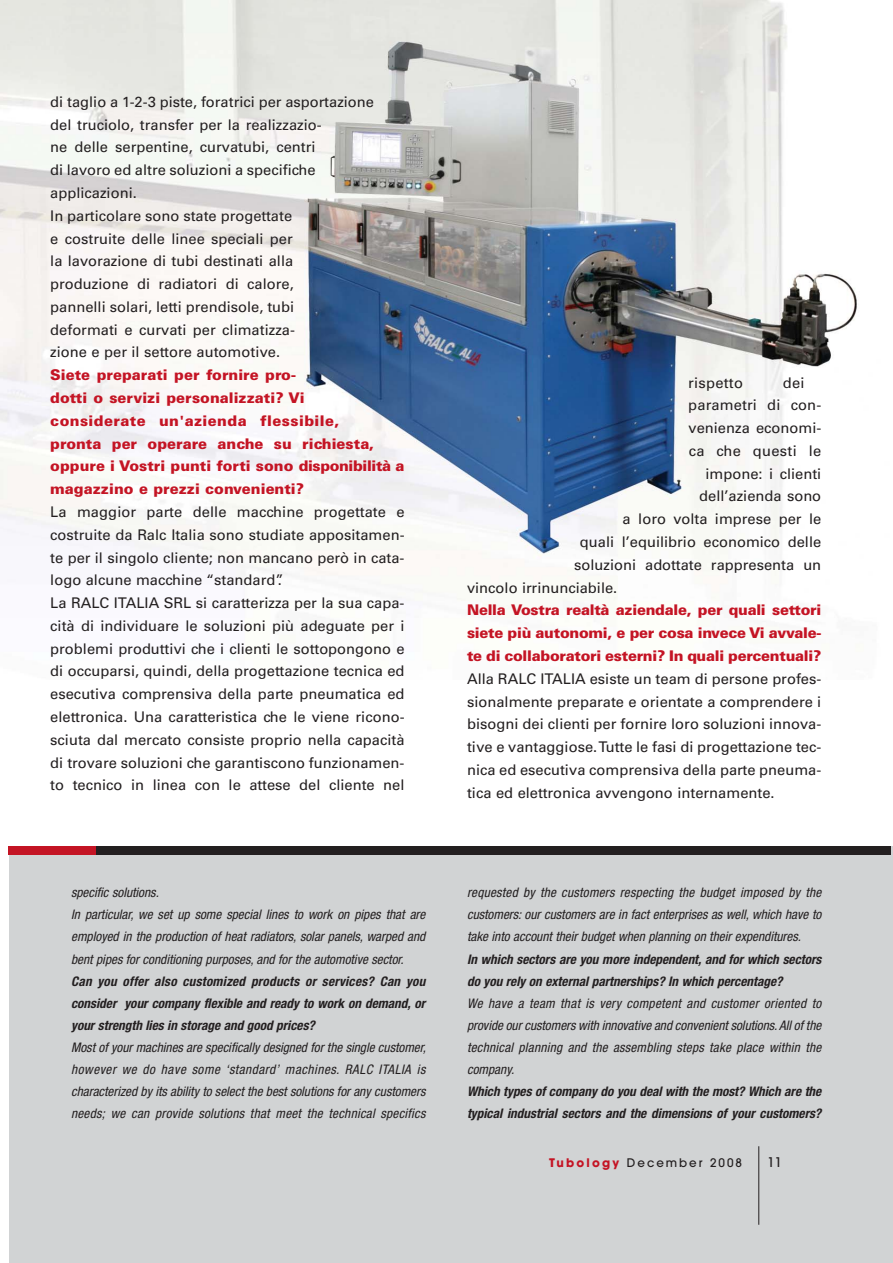
<style>
.page{position:relative;width:893px;height:1263px;background:#fff}
.page>*{position:absolute;margin:0;border:0;box-sizing:border-box;transform-origin:0 0}
.t1{font:14.7px/22.8px "Univers";color:#231f20}
.t2{font:900 14.7px/22.8px "Univers";color:#c41424;text-align:justify}
.t3{font:14.7px "Univers";letter-spacing:.02em;color:#231f20}
.t4{font:italic condensed 13.2px/22px "Helvetica Neue";color:#231f20;text-align:justify}
.t5{font:italic 700 condensed 13.2px/22px "Helvetica Neue";color:#231f20}
.t6{font:500 13.2px "Avant Garde";color:#231f20}
.t7{font:500 11.7px "Avant Garde";letter-spacing:.165em;color:#231f20}
.s1{font-weight:700;color:#c41424}
</style>
<div class="page">
<img style="left:0;top:0;width:857px;height:618px">
<div style="left:9px;top:846px;width:883px;height:417px;background:#d1d3d4"></div>
<div style="left:9px;top:846px;width:882px;height:9px;background:#231f20"></div>
<div style="left:9px;top:846px;width:87px;height:9px;background:#c41424"></div>
<hr style="left:758px;top:1146px;width:1px;height:79px;background:#231f20">
<p class="t1" style="left:50px;top:92px;width:325px">di taglio a 1-2-3 piste, foratrici per asportazione del truciolo, transfer per la realizzazio-<br>ne delle serpentine, curvatubi, centri<br>di lavoro ed altre soluzioni a specifiche applicazioni.<br>In particolare sono state progettate<br>e costruite delle linee speciali per<br>la lavorazione di tubi destinati alla produzione di radiatori di calore,<br>pannelli solari, letti prendisole, tubi<br>deformati e curvati per climatizza-<br>zione e per il settore automotive.</p>
<p class="t2" style="left:50px;top:365px;width:356px;text-align:left">Siete preparati per fornire pro-<br>dotti o servizi personalizzati? Vi<br>considerate un'azienda flessibile,<br>pronta per operare anche su richiesta, oppure i Vostri punti forti sono disponibilità a magazzino e prezzi convenienti?</p>
<p class="t1" style="left:50px;top:502px;width:356px">La maggior parte delle macchine progettate e costruite da Ralc Italia sono studiate appositamen&shy;te per il singolo cliente; non mancano però in cata&shy;logo alcune macchine “standard”.<br>La RALC ITALIA SRL si caratterizza per la sua capa&shy;cità di individuare le soluzioni più adeguate per i problemi produttivi che i clienti le sottopongono e di occuparsi, quindi, della progettazione tecnica ed esecutiva comprensiva della parte pneumatica ed elettronica. Una caratteristica che le viene ricono&shy;sciuta dal mercato consiste proprio nella capacità di trovare soluzioni che garantiscono funzionamen&shy;to tecnico in linea con le attese del cliente nel</p>
<p class="t4" style="left:71px;top:883px;width:358px;text-align:left">specific solutions.<br>In particular, we set up some special lines to work on pipes that are employed in the production of heat radiators, solar panels, warped and bent pipes for conditioning purposes,and for the automotive sector.</p>
<p class="t5" style="left:71px;top:971px;width:358px;text-align:justify">Can you offer also customized products or services? Can you consider your company flexible and ready to work on demand, or your strength lies in storage and good prices?</p>
<p class="t4" style="left:71px;top:1037px;width:359px">Most of your machines are specifically designed for the single customer, however we do have some ‘standard’ machines. RALC ITALIA is characterized by its ability to select the best solutions for any customers needs; we can provide solutions that meet the technical specifics</p>
<p class="t3" style="left:688px;top:377px;width:56px">rispetto</p>
<p class="t1" style="left:783px;top:372px;width:23px">dei</p>
<p class="t1" style="left:688px;top:395px;width:134px">parametri di con-</p>
<p class="t1" style="left:688px;top:418px;width:134px">venienza economi-</p>
<p class="t3" style="left:689px;top:445px;width:134px">ca che questi le</p>
<p class="t1" style="left:705px;top:463px;width:117px">impone: i clienti</p>
<p class="t1" style="left:699px;top:486px;width:124px">dell’azienda sono</p>
<p class="t1" style="left:623px;top:509px;width:200px">a loro volta imprese per le</p>
<p class="t1" style="left:580px;top:532px;width:243px">quali l’equilibrio economico delle</p>
<p class="t1" style="left:574px;top:555px;width:249px">soluzioni adottate rappresenta un</p>
<p class="t1" style="left:467px;top:577px;width:152px">vincolo irrinunciabile.</p>
<p class="t2" style="left:467px;top:600px;width:356px">Nella Vostra realtà aziendale, per quali settori siete più autonomi, e per cosa invece Vi avvale&shy;te di collaboratori esterni? In quali percentuali?</p>
<p class="t1" style="left:467px;top:668px;width:356px;text-align:justify">Alla RALC ITALIA esiste un team di persone profes&shy;sionalmente preparate e orientate a comprendere i bisogni dei clienti per fornire loro soluzioni innova&shy;tive e vantaggiose. Tutte le fasi di progettazione tec&shy;nica ed esecutiva comprensiva della parte pneuma&shy;tica ed elettronica avvengono internamente.</p>
<p class="t4" style="left:467px;top:883px;width:358px">requested by the customers respecting the budget imposed by the customers:our customers are in fact enterprises as well,which have to take into account their budget when planning on their expenditures.</p>
<p class="t5" style="left:467px;top:949px;width:358px">In which sectors are you more independent, and for which sectors do you rely on external partnerships? In which percentage?</p>
<p class="t4" style="left:467px;top:993px;width:358px">We have a team that is very competent and customer oriented to provide ourcustomers with innovative and convenient solutions.Allof the technical planning and the assembling steps take place within the company.</p>
<p class="t5" style="left:467px;top:1081px;width:358px">Which types of company do you deal with the most? Which are the typical industrial sectors and the dimensions of your customers?</p>
<p class="t7" style="left:549px;top:1159px;width:194px"><span class="s1">Tubology</span> December 2008</p>
<p class="t6" style="left:767px;top:1158px;width:16px">11</p>
</div>
